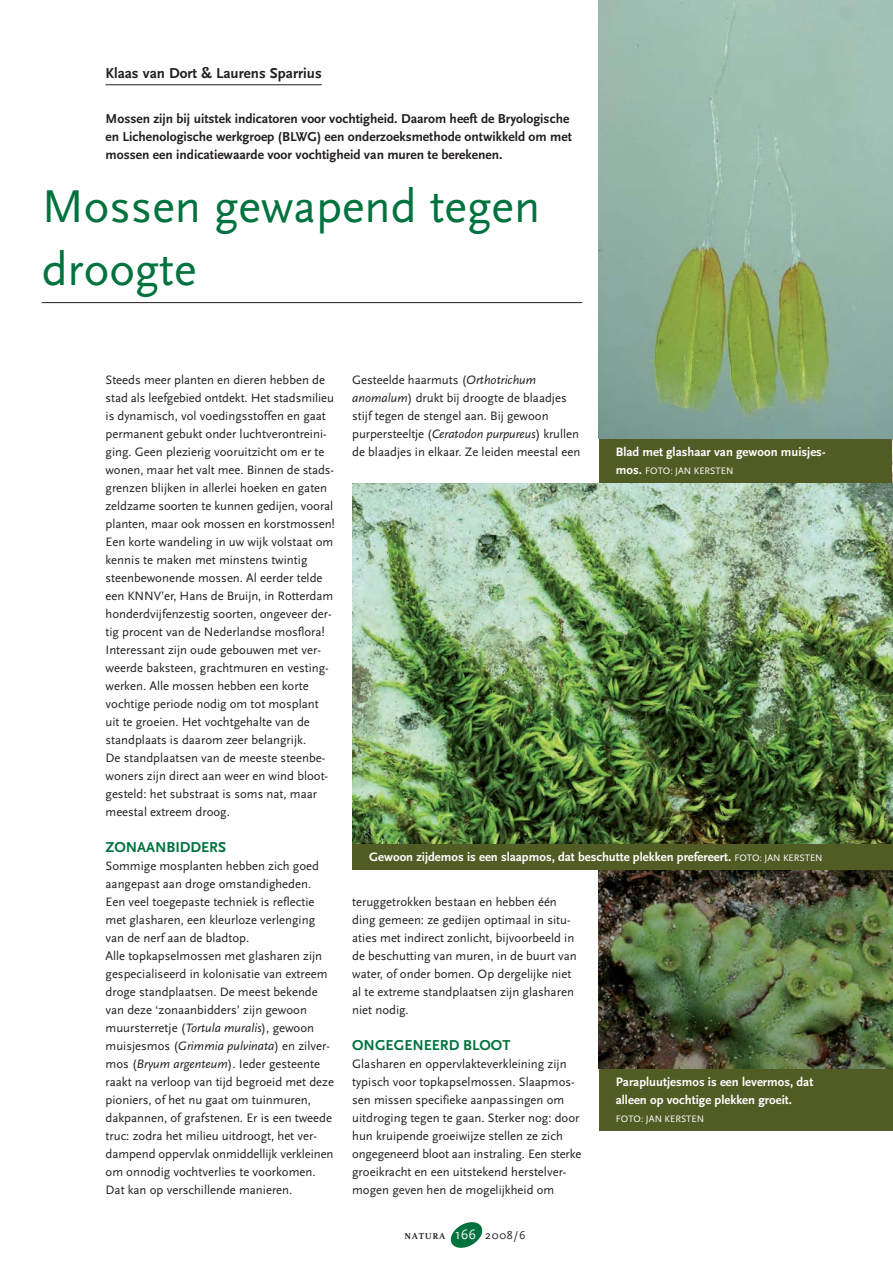
<style>
.page{position:relative;width:893px;height:1263px;background:#fff}
.page>*{position:absolute;margin:0;border:0;box-sizing:border-box;transform-origin:0 0}
.t1{font:48px/63px "Scala Sans";color:#00723e}
.t2{font:700 15px "Scala Sans";color:#00723e}
.t3{font:700 15px "Scala Sans";color:#231f20}
.t4{font:700 13.5px/18px "Scala Sans";color:#231f20}
.t5{font:12.75px/18px "Scala Sans";color:#231f20}
.t6{font:700 12.75px/18px "Scala Sans";color:#fff}
.t7{font:9.75px "Scala Sans";color:#fff}
.t8{font:700 9px "FF Scala";letter-spacing:.08em;color:#231f20}
.s1{font-style:italic}
.s2{font-weight:700;font-size:12.75px}
.s3{font-weight:400;font-size:9.75px}
.s4{font-family:"Scala Sans";font-weight:400;font-size:14.25px;color:#fff}
.s5{font-family:"Scala Sans";font-weight:400;font-size:12px}
</style>
<div class="page">
<svg style="left:450px;top:1222px;width:33px;height:26px"></svg>
<hr style="left:106px;top:84px;width:216px;height:1px;background:#231f20">
<hr style="left:42px;top:302px;width:540px;height:1px;background:#231f20">
<div style="left:599px;top:438px;width:293px;height:48px;background:#515b24"></div>
<img style="left:892px;top:376px;width:1px;height:215px">
<div style="left:599px;top:1069px;width:293px;height:62px;background:#515b24"></div>
<img style="left:599px;top:0;width:293px;height:438px">
<hr style="left:892px;top:591px;width:1px;height:81px;background:#515b24">
<div style="left:352px;top:843px;width:540px;height:27px;background:#515b24"></div>
<img style="left:352px;top:484px;width:540px;height:360px">
<img style="left:599px;top:870px;width:293px;height:198px">
<p class="t3" style="left:106px;top:67px;width:218px">Klaas van Dort &amp; Laurens Sparrius</p>
<p class="t4" style="left:106px;top:111px;width:468px">Mossen zijn bij uitstek indicatoren voor vochtigheid. Daarom heeft de Bryologische en Lichenologische werkgroep (BLWG) een onderzoeksmethode ontwikkeld om met mossen een indicatiewaarde voor vochtigheid van muren te berekenen.</p>
<h1 class="t1" style="left:42px;top:178px;width:500px">Mossen gewapend tegen droogte</h1>
<p class="t5" style="left:106px;top:372px;width:231px">Steeds meer planten en dieren hebben de stad als leefgebied ontdekt. Het stadsmilieu is dynamisch, vol voedingsstoffen en gaat permanent gebukt onder luchtverontreini&shy;ging. Geen plezierig vooruitzicht om er te wonen, maar het valt mee. Binnen de stads&shy;grenzen blijken in allerlei hoeken en gaten zeldzame soorten te kunnen gedijen, vooral planten, maar ook mossen en korstmossen!<br>Een korte wandeling in uw wijk volstaat om kennis te maken met minstens twintig steenbewonende mossen. Al eerder telde een KNNV’er, Hans de Bruijn, in Rotterdam honderdvijfenzestig soorten, ongeveer der&shy;tig procent van de Nederlandse mosflora!<br>Interessant zijn oude gebouwen met ver&shy;weerde baksteen, grachtmuren en vesting&shy;werken. Alle mossen hebben een korte vochtige periode nodig om tot mosplant uit te groeien. Het vochtgehalte van de standplaats is daarom zeer belangrijk.<br>De standplaatsen van de meeste steenbe&shy;woners zijn direct aan weer en wind bloot&shy;gesteld: het substraat is soms nat, maar meestal extreem droog.</p>
<p class="t2" style="left:106px;top:841px;width:122px">ZONAANBIDDERS</p>
<p class="t5" style="left:106px;top:858px;width:230px">Sommige mosplanten hebben zich goed aangepast aan droge omstandigheden.<br>Een veel toegepaste techniek is reflectie met glasharen, een kleurloze verlenging van de nerf aan de bladtop.<br>Alle topkapselmossen met glasharen zijn gespecialiseerd in kolonisatie van extreem droge standplaatsen. De meest bekende van deze ‘zonaanbidders’ zijn gewoon muursterretje (<span class="s1">Tortula muralis</span>), gewoon muisjesmos (<span class="s1">Grimmia pulvinata</span>) en zilver&shy;mos (<span class="s1">Bryum argenteum</span>). Ieder gesteente raakt na verloop van tijd begroeid met deze pioniers, of het nu gaat om tuinmuren, dakpannen, of grafstenen. Er is een tweede truc: zodra het milieu uitdroogt, het ver&shy;dampend oppervlak onmiddellijk verkleinen om onnodig vochtverlies te voorkomen.<br>Dat kan op verschillende manieren.</p>
<p class="t5" style="left:352px;top:372px;width:230px">Gesteelde haarmuts (<span class="s1">Orthotrichum anomalum</span>) drukt bij droogte de blaadjes stijf tegen de stengel aan. Bij gewoon purpersteeltje (<span class="s1">Ceratodon purpureus</span>) krullen de blaadjes in elkaar. Ze leiden meestal een</p>
<p class="t6" style="left:616px;top:444px;width:211px">Blad met glashaar van gewoon muisjes-</p>
<p class="t7" style="left:616px;top:466px;width:119px"><span class="s2">mos.</span> FOTO: JAN KERSTEN</p>
<p class="t6" style="left:369px;top:849px;width:455px">Gewoon zijdemos is een slaapmos, dat beschutte plekken prefereert. <span class="s3">FOTO: JAN KERSTEN</span></p>
<p class="t5" style="left:352px;top:894px;width:226px">teruggetrokken bestaan en hebben één ding gemeen: ze gedijen optimaal in situ&shy;aties met indirect zonlicht, bijvoorbeeld in de beschutting van muren, in de buurt van water, of onder bomen. Op dergelijke niet al te extreme standplaatsen zijn glasharen niet nodig.</p>
<p class="t2" style="left:352px;top:1039px;width:160px">ONGEGENEERD BLOOT</p>
<p class="t5" style="left:352px;top:1056px;width:231px">Glasharen en oppervlakteverkleining zijn typisch voor topkapselmossen. Slaapmos&shy;sen missen specifieke aanpassingen om uitdroging tegen te gaan. Sterker nog: door hun kruipende groeiwijze stellen ze zich ongegeneerd bloot aan instraling. Een sterke groeikracht en een uitstekend herstelver&shy;mogen geven hen de mogelijkheid om</p>
<p class="t6" style="left:616px;top:1074px;width:199px">Parapluutjesmos is een levermos, dat alleen op vochtige plekken groeit.</p>
<p class="t7" style="left:616px;top:1114px;width:90px">FOTO: JAN KERSTEN</p>
<p class="t8" style="left:405px;top:1233px;width:123px">NATURA <span class="s4">166</span> <span class="s5">2008/6</span></p>
</div>
